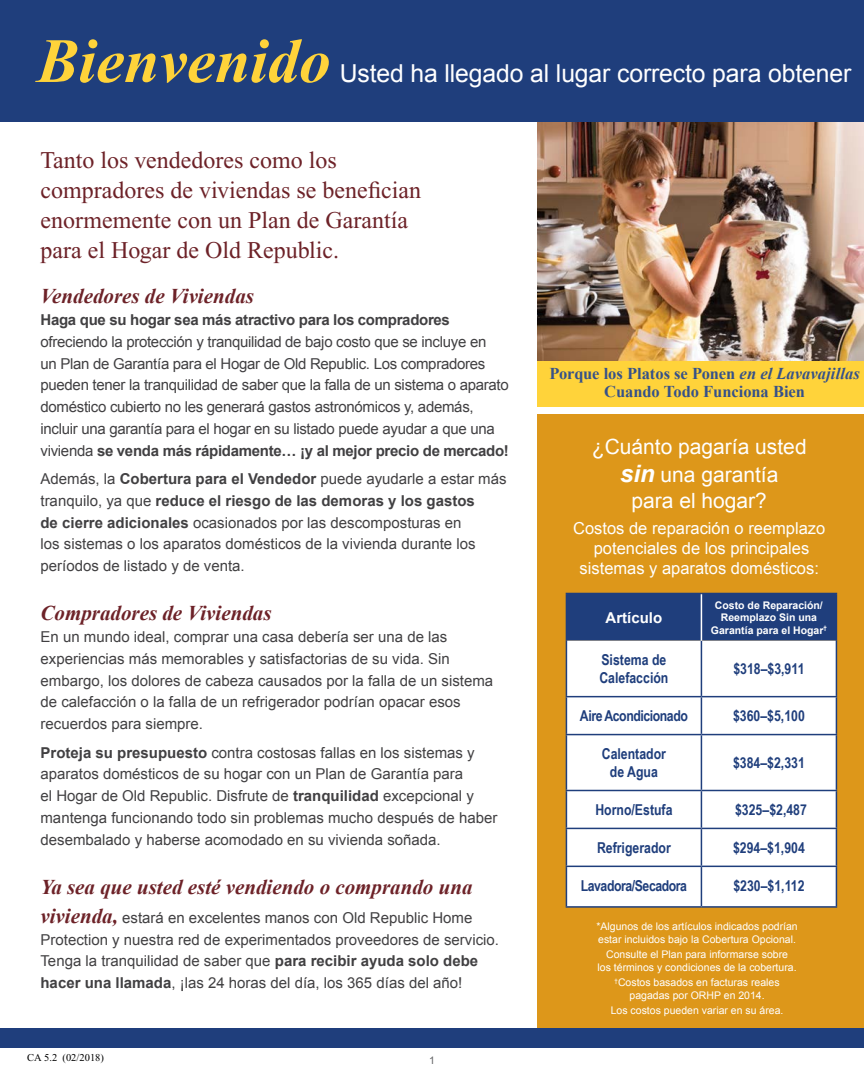
<style>
.page{position:relative;width:864px;height:1080px;background:#fff}
.page>*{position:absolute;margin:0;border:0;box-sizing:border-box;transform-origin:0 0}
.t1{font:italic 700 63px "Times New Roman";color:#ffd33a}
.t2{font:24.75px "Arial";letter-spacing:-.005em;color:#fff}
.t3{font:24px/30px "Times New Roman";color:#6d2228}
.t4{font:italic 700 21px "Times New Roman";color:#6d2228}
.t5{font:21px/28.8px "Arial";color:#fff;text-align:center}
.t6{font:16.5px/19.8px "Arial";color:#fff;text-align:center}
.t7{font:700 16.5px/18px "Times New Roman";letter-spacing:-.005em;color:#365189;text-align:center}
.t8{font:15px/21.8px "Arial";color:#414042}
.t9{font:15px/21.8px "Arial";letter-spacing:-.02em;color:#414042}
.t10{font:700 15px/18px "Arial Narrow";color:#1f3e7c}
.t11{font:700 15px "Arial";letter-spacing:-.02em;color:#414042}
.t12{font:700 15px "Arial Narrow";letter-spacing:-.03em;color:#1f3e7c}
.t13{font:700 15px "Arial";color:#fff}
.t14{font:10.5px/12.6px "Arial";color:#fff;text-align:center}
.t15{font:700 10.5px/12.6px "Arial";color:#fff;text-align:center}
.t16{font:10.5px "Times New Roman";color:#000}
.t17{font:10.5px "Arial";color:#636466}
.s1{font-weight:700}
.s2{font-family:"Times New Roman";font-weight:700;font-style:italic;font-size:21px;color:#6d2228}
.s3{font-style:italic}
.s4{font-weight:700;font-style:italic;font-size:24px}
</style>
<div class="page">
<div style="left:537px;top:414px;width:327px;height:618px;background:#dd971a"></div>
<div style="left:567px;top:594px;width:269px;height:47px;background:#1f3e7c"></div>
<div style="left:567px;top:641px;width:269px;height:265px;background:#fff"></div>
<hr style="left:566px;top:593px;width:135px;height:1px;background:#1f3e7c">
<hr style="left:566px;top:594px;width:1px;height:47px;background:#1f3e7c">
<hr style="left:701px;top:593px;width:136px;height:1px;background:#1f3e7c">
<hr style="left:836px;top:594px;width:1px;height:47px;background:#1f3e7c">
<hr style="left:566px;top:641px;width:1px;height:55px;background:#1f3e7c">
<hr style="left:701px;top:641px;width:1px;height:55px;background:#1f3e7c">
<hr style="left:836px;top:641px;width:1px;height:55px;background:#1f3e7c">
<hr style="left:566px;top:696px;width:135px;height:1px;background:#1f3e7c">
<hr style="left:566px;top:697px;width:1px;height:37px;background:#1f3e7c">
<hr style="left:701px;top:696px;width:136px;height:1px;background:#1f3e7c">
<hr style="left:701px;top:697px;width:1px;height:37px;background:#1f3e7c">
<hr style="left:836px;top:697px;width:1px;height:37px;background:#1f3e7c">
<hr style="left:566px;top:734px;width:135px;height:1px;background:#1f3e7c">
<hr style="left:566px;top:735px;width:1px;height:55px;background:#1f3e7c">
<hr style="left:701px;top:734px;width:136px;height:1px;background:#1f3e7c">
<hr style="left:701px;top:735px;width:1px;height:55px;background:#1f3e7c">
<hr style="left:836px;top:735px;width:1px;height:55px;background:#1f3e7c">
<hr style="left:566px;top:790px;width:135px;height:1px;background:#1f3e7c">
<hr style="left:566px;top:791px;width:1px;height:37px;background:#1f3e7c">
<hr style="left:701px;top:790px;width:136px;height:1px;background:#1f3e7c">
<hr style="left:701px;top:791px;width:1px;height:37px;background:#1f3e7c">
<hr style="left:836px;top:791px;width:1px;height:37px;background:#1f3e7c">
<hr style="left:566px;top:828px;width:135px;height:1px;background:#1f3e7c">
<hr style="left:566px;top:829px;width:1px;height:37px;background:#1f3e7c">
<hr style="left:701px;top:828px;width:136px;height:1px;background:#1f3e7c">
<hr style="left:701px;top:829px;width:1px;height:37px;background:#1f3e7c">
<hr style="left:836px;top:829px;width:1px;height:37px;background:#1f3e7c">
<hr style="left:566px;top:866px;width:135px;height:1px;background:#1f3e7c">
<hr style="left:566px;top:867px;width:1px;height:39px;background:#1f3e7c">
<hr style="left:701px;top:866px;width:136px;height:1px;background:#1f3e7c">
<hr style="left:701px;top:867px;width:1px;height:39px;background:#1f3e7c">
<hr style="left:836px;top:867px;width:1px;height:39px;background:#1f3e7c">
<hr style="left:566px;top:906px;width:135px;height:2px;background:#1f3e7c">
<hr style="left:701px;top:906px;width:136px;height:2px;background:#1f3e7c">
<hr style="left:701px;top:594px;width:1px;height:47px;background:#fff">
<div style="left:537px;top:361px;width:327px;height:46px;background:#ffd33a"></div>
<img style="left:537px;top:122px;width:327px;height:239px">
<div style="left:0;top:0;width:864px;height:122px;background:#1f3e7c"></div>
<div style="left:0;top:1028px;width:864px;height:20px;background:#1f3e7c"></div>
<h1 class="t1" style="left:37px;top:17px;width:296px">Bienvenido</h1>
<h2 class="t2" style="left:340px;top:57px;width:513px">Usted ha llegado al lugar correcto para obtener</h2>
<h3 class="t3" style="left:40px;top:145px;width:382px">Tanto los vendedores como los compradores de viviendas se benefician enormemente con un Plan de Garantía para el Hogar de Old Republic.</h3>
<h3 class="t4" style="left:40px;top:282px;width:215px">Vendedores de Viviendas</h3>
<p class="t11" style="left:40px;top:310px;width:411px">Haga que su hogar sea más atractivo para los compradores</p>
<p class="t9" style="left:40px;top:331px;width:470px">ofreciendo la protección y tranquilidad de bajo costo que se incluye en<br>un Plan de Garantía para el Hogar de Old Republic. Los compradores pueden tener la tranquilidad de saber que la falla de un sistema o aparato doméstico cubierto no les generará gastos astronómicos y, además, incluir una garantía para el hogar en su listado puede ayudar a que una vivienda <span class="s1">se venda más rápidamente… ¡y al mejor precio de mercado!</span></p>
<p class="t8" style="left:40px;top:468px;width:468px">Además, la <span class="s1">Cobertura para el Vendedor</span> puede ayudarle a estar más tranquilo, ya que <span class="s1">reduce el riesgo de las demoras y los gastos<br>de cierre adicionales</span> ocasionados por las descomposturas en<br>los sistemas o los aparatos domésticos de la vivienda durante los períodos de listado y de venta.</p>
<h3 class="t4" style="left:40px;top:599px;width:233px">Compradores de Viviendas</h3>
<p class="t8" style="left:40px;top:626px;width:454px">En un mundo ideal, comprar una casa debería ser una de las experiencias más memorables y satisfactorias de su vida. Sin embargo, los dolores de cabeza causados por la falla de un sistema de calefacción o la falla de un refrigerador podrían opacar esos recuerdos para siempre.</p>
<p class="t8" style="left:40px;top:742px;width:458px"><span class="s1">Proteja su presupuesto</span> contra costosas fallas en los sistemas y aparatos domésticos de su hogar con un Plan de Garantía para<br>el Hogar de Old Republic. Disfrute de <span class="s1">tranquilidad</span> excepcional y mantenga funcionando todo sin problemas mucho después de haber desembalado y haberse acomodado en su vivienda soñada.</p>
<h3 class="t4" style="left:40px;top:872px;width:434px">Ya sea que usted esté vendiendo o comprando una</h3>
<p class="t8" style="left:40px;top:907px;width:460px"><span class="s2">vivienda,</span> estará en excelentes manos con Old Republic Home Protection y nuestra red de experimentados proveedores de servicio.<br>Tenga la tranquilidad de saber que <span class="s1">para recibir ayuda solo debe hacer una llamada</span>, ¡las 24 horas del día, los 365 días del año!</p>
<p class="t16" style="left:27px;top:1052px;width:78px">CA 5.2 (02/2018)</p>
<p class="t17" style="left:429px;top:1053px;width:7px">1</p>
<p class="t7" style="left:549px;top:364px;width:312px">Porque los Platos se Ponen <span class="s3">en el Lavavajillas<br></span>Cuando Todo Funciona Bien</p>
<h3 class="t5" style="left:592px;top:432px;width:216px">¿Cuánto pagaría usted <span class="s4">sin</span> una garantía</h3>
<h3 class="t5" style="left:632px;top:486px;width:137px">para el hogar?</h3>
<p class="t6" style="left:573px;top:519px;width:254px">Costos de reparación o reemplazo potenciales de los principales sistemas y aparatos domésticos:</p>
<p class="t13" style="left:606px;top:608px;width:58px">Artículo</p>
<p class="t15" style="left:711px;top:599px;width:118px">Costo de Reparación/<br>Reemplazo Sin una<br>Garantía para el Hogar<sup>†</sup></p>
<p class="t10" style="left:599px;top:650px;width:71px">Sistema de<br>Calefacción</p>
<p class="t10" style="left:733px;top:659px;width:73px">$318–$3,911</p>
<p class="t12" style="left:580px;top:704px;width:109px">Aire Acondicionado</p>
<p class="t10" style="left:733px;top:706px;width:73px">$360–$5,100</p>
<p class="t10" style="left:602px;top:744px;width:66px;text-align:center">Calentador de Agua</p>
<p class="t10" style="left:733px;top:753px;width:73px">$384–$2,331</p>
<p class="t10" style="left:595px;top:800px;width:79px">Horno/Estufa</p>
<p class="t10" style="left:735px;top:800px;width:73px">$325–$2,487</p>
<p class="t10" style="left:597px;top:838px;width:75px">Refrigerador</p>
<p class="t10" style="left:733px;top:838px;width:73px">$294–$1,904</p>
<p class="t12" style="left:581px;top:874px;width:108px">Lavadora/Secadora</p>
<p class="t10" style="left:733px;top:876px;width:73px">$230–$1,112</p>
<p class="t14" style="left:596px;top:920px;width:203px;text-align:left">*Algunos de los artículos indicados podrían estar incluidos bajo la Cobertura Opcional.</p>
<p class="t14" style="left:598px;top:948px;width:200px">Consulte el Plan para informarse sobre<br>los términos y condiciones de la cobertura.</p>
<p class="t14" style="left:615px;top:976px;width:167px"><sup>†</sup>Costos basados en facturas reales pagadas por ORHP en 2014.</p>
<p class="t14" style="left:611px;top:1004px;width:174px">Los costos pueden variar en su área.</p>
</div>
